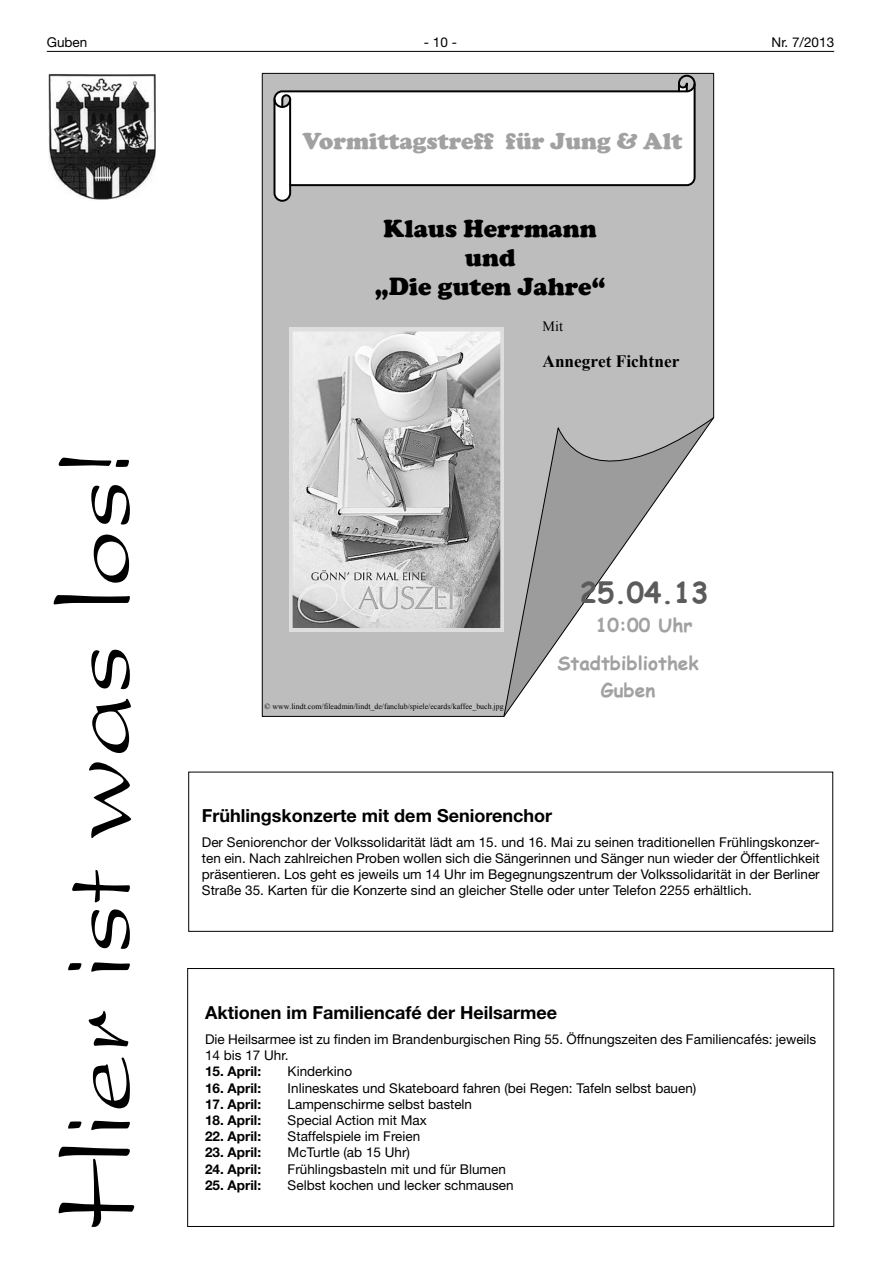
<style>
.page{position:relative;width:881px;height:1263px;background:#fff}
.page>*{position:absolute;margin:0;border:0;box-sizing:border-box;transform-origin:0 0}
.t1{font:114px "Present";color:#000}
.t2{font:700 28.35px "Vlxvbp Comic Sans MS";color:#5b5b5b}
.t3{font:900 25.2px/29px "Dfgjwn Cooper";color:#000;text-align:center}
.t4{font:900 25.2px "Cnqddn Cooper";color:#000}
.t5{font:900 23.7px "Dfgjwn Cooper";color:#a1a1a1}
.t6{font:700 18.9px/26.4px "Phskyc Comic Sans MS";color:#a1a1a1;text-align:center}
.t7{font:700 18.9px "Vlxvbp Comic Sans MS";color:#a1a1a1}
.t8{font:700 18px "Helvetica Neue LT";color:#000}
.t9{font:700 17.25px "Xwcyrx Times New Roman";color:#000}
.t10{font:14.25px "Glsdym Times New Roman";color:#000}
.t11{font:13.5px/16.2px "Helvetica Neue LT";color:#000;text-align:justify}
.t12{font:700 13.5px "Helvetica Neue LT";color:#000}
.t13{font:7.8px "Glsdym Times New Roman";color:#000}
</style>
<div class="page">
<hr style="left:47px;top:51px;width:786px;height:1px;background:#000">
<div style="left:188px;top:772px;width:644px;height:160px;border:1px solid #000"></div>
<img style="left:48px;top:74px;width:108px;height:126px">
<div style="left:261px;top:73px;width:453px;height:644px;background:#bdbdbd"></div>
<svg style="left:503px;top:417px;width:211px;height:300px"></svg>
<svg style="left:272px;top:74px;width:424px;height:129px"></svg>
<svg style="left:272px;top:93px;width:20px;height:16px"></svg>
<hr style="left:289px;top:99px;width:2px;height:86px;background:#000">
<svg style="left:676px;top:76px;width:20px;height:17px"></svg>
<svg style="left:289px;top:328px;width:214px;height:303px;background:#bebebe"></svg>
<div style="left:187px;top:968px;width:646px;height:259px;border:1px solid #000"></div>
<p class="t11" style="left:47px;top:34px;width:42px">Guben</p>
<p class="t11" style="left:424px;top:34px;width:35px">-10-</p>
<p class="t11" style="left:771px;top:34px;width:64px">Nr. 7/2013</p>
<h3 class="t5" style="left:302px;top:133px;width:381px">Vormittagstreff für Jung &amp; Alt</h3>
<h1 class="t1" style="left:31px;top:1227px;width:780px;rotate:-90deg">Hier ist was los!</h1>
<h3 class="t3" style="left:383px;top:216px;width:214px">Klaus Herrmann und</h3>
<h3 class="t4" style="left:374px;top:278px;width:232px">„Die guten Jahre“</h3>
<p class="t10" style="left:542px;top:321px;width:22px">Mit</p>
<p class="t9" style="left:542px;top:355px;width:138px">Annegret Fichtner</p>
<p class="t13" style="left:264px;top:703px;width:241px">© www.lindt.com/fileadmin/lindt_de/fanclub/spiele/ecards/kaffee_buch.jpg</p>
<h2 class="t2" style="left:579px;top:576px;width:130px">25.04.13</h2>
<h3 class="t7" style="left:595px;top:614px;width:98px">10:00 Uhr</h3>
<h3 class="t6" style="left:557px;top:651px;width:143px">Stadtbibliothek<br>Guben</h3>
<h3 class="t8" style="left:202px;top:804px;width:351px">Frühlingskonzerte mit dem Seniorenchor</h3>
<p class="t11" style="left:202px;top:834px;width:619px">Der Seniorenchor der Volkssolidarität lädt am 15. und 16. Mai zu seinen traditionellen Frühlingskonzer&shy;ten ein. Nach zahlreichen Proben wollen sich die Sängerinnen und Sänger nun wieder der Öffentlichkeit präsentieren. Los geht es jeweils um 14 Uhr im Begegnungszentrum der Volkssolidarität in der Berliner Straße 35. Karten für die Konzerte sind an gleicher Stelle oder unter Telefon 2255 erhältlich.</p>
<h3 class="t8" style="left:205px;top:1002px;width:353px">Aktionen im Familiencafé der Heilsarmee</h3>
<p class="t11" style="left:205px;top:1031px;width:612px">Die Heilsarmee ist zu finden im Brandenburgischen Ring 55. Öffnungszeiten des Familiencafés: jeweils<br>14 bis 17 Uhr.</p>
<p class="t12" style="left:205px;top:1063px;width:57px">15. April:</p>
<p class="t11" style="left:287px;top:1063px;width:66px">Kinderkino</p>
<p class="t12" style="left:205px;top:1079px;width:57px">16. April:</p>
<p class="t11" style="left:287px;top:1079px;width:410px">Inlineskates und Skateboard fahren (bei Regen: Tafeln selbst bauen)</p>
<p class="t12" style="left:205px;top:1095px;width:57px">17. April:</p>
<p class="t11" style="left:287px;top:1096px;width:186px">Lampenschirme selbst basteln</p>
<p class="t12" style="left:205px;top:1112px;width:57px">18. April:</p>
<p class="t11" style="left:287px;top:1112px;width:141px">Special Action mit Max</p>
<p class="t12" style="left:205px;top:1128px;width:57px">22. April:</p>
<p class="t11" style="left:287px;top:1128px;width:134px">Staffelspiele im Freien</p>
<p class="t12" style="left:205px;top:1144px;width:57px">23. April:</p>
<p class="t11" style="left:287px;top:1144px;width:124px">McTurtle (ab 15 Uhr)</p>
<p class="t12" style="left:205px;top:1160px;width:57px">24. April:</p>
<p class="t11" style="left:287px;top:1160px;width:220px">Frühlingsbasteln mit und für Blumen</p>
<p class="t12" style="left:205px;top:1176px;width:57px">25. April:</p>
<p class="t11" style="left:287px;top:1177px;width:227px">Selbst kochen und lecker schmausen</p>
</div>
